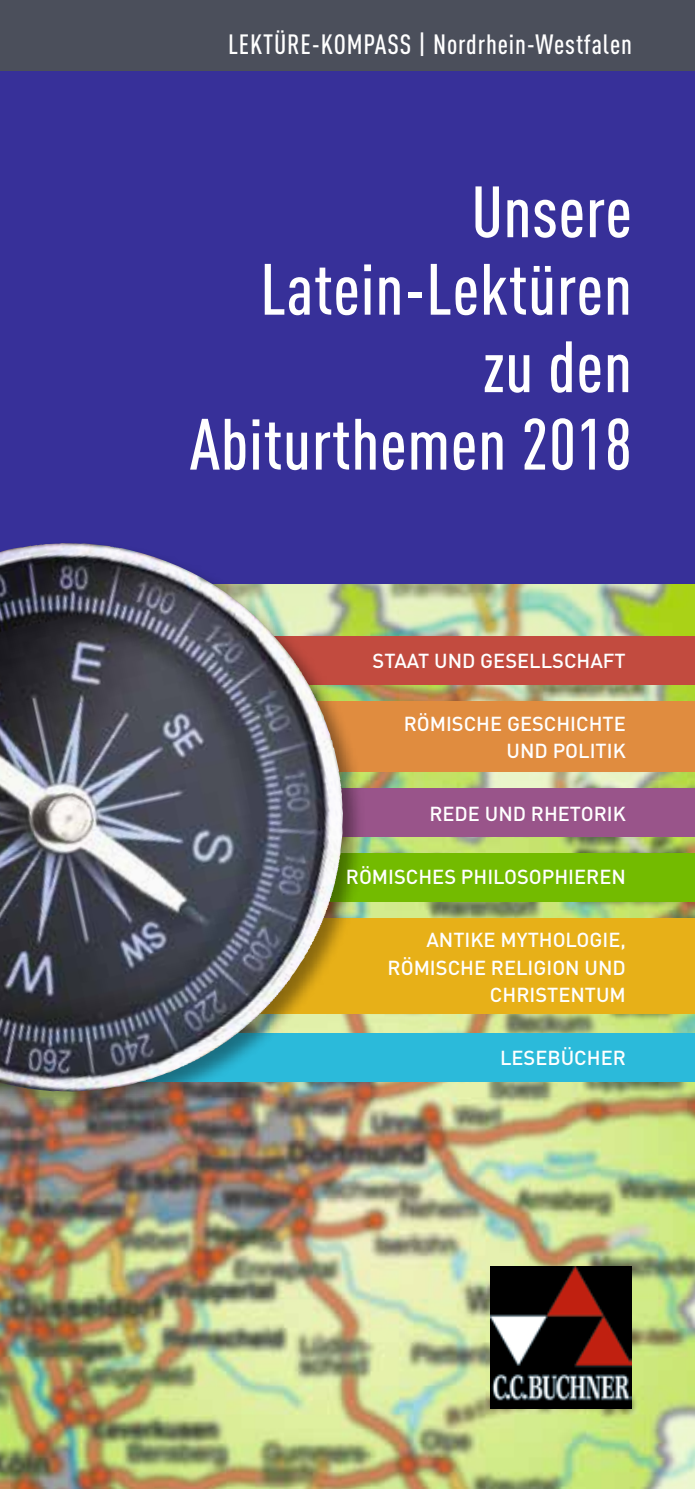
<style>
.page{position:relative;width:695px;height:1489px;background:#fff}
.page>*{position:absolute;margin:0;border:0;box-sizing:border-box;transform-origin:0 0}
.t1{font:500 71.25px/77.5px "DIN Cond";letter-spacing:.01em;color:#fff;text-align:right}
.t2{font:500 27.5px "DIN Cond";letter-spacing:.03em;color:#fff}
.t3{font:500 20px/27.5px "DIN";color:#fff;text-align:right}
</style>
<div class="page">
<img style="left:0;top:583px;width:694px;height:905px">
<div style="left:0;top:0;width:694px;height:71px;background:#4b4f5b"></div>
<div style="left:0;top:71px;width:694px;height:512px;background:#373099"></div>
<div style="left:222px;top:636px;width:472px;height:48px;background:#c24b3f"></div>
<div style="left:262px;top:701px;width:432px;height:70px;background:#e08c3f"></div>
<div style="left:267px;top:788px;width:427px;height:48px;background:#99548a"></div>
<div style="left:256px;top:853px;width:438px;height:48px;background:#73bb00"></div>
<div style="left:0;top:1033px;width:694px;height:48px;background:#2bbada"></div>
<div style="left:0;top:918px;width:694px;height:95px;background:#e7b018"></div>
<div style="left:0;top:540px;width:367px;height:575px;background:#000;opacity:.4"></div>
<img style="left:0;top:543px;width:223px;height:548px">
<img style="left:490px;top:1266px;width:142px;height:142px">
<h2 class="t2" style="left:228px;top:28px;width:405px">LEKTÜRE-KOMPASS | Nordrhein-Westfalen</h2>
<h1 class="t1" style="left:190px;top:172px;width:443px">Unsere<br>Latein-Lektüren<br>zu den<br>Abiturthemen 2018</h1>
<p class="t3" style="left:372px;top:646px;width:255px">STAAT UND GESELLSCHAFT</p>
<p class="t3" style="left:403px;top:709px;width:223px">RÖMISCHE GESCHICHTE<br>UND POLITIK</p>
<p class="t3" style="left:429px;top:799px;width:198px">REDE UND RHETORIK</p>
<p class="t3" style="left:346px;top:862px;width:281px">RÖMISCHES PHILOSOPHIEREN</p>
<p class="t3" style="left:387px;top:925px;width:240px">ANTIKE MYTHOLOGIE,<br>RÖMISCHE RELIGION UND<br>CHRISTENTUM</p>
<p class="t3" style="left:500px;top:1043px;width:127px">LESEBÜCHER</p>
</div>
